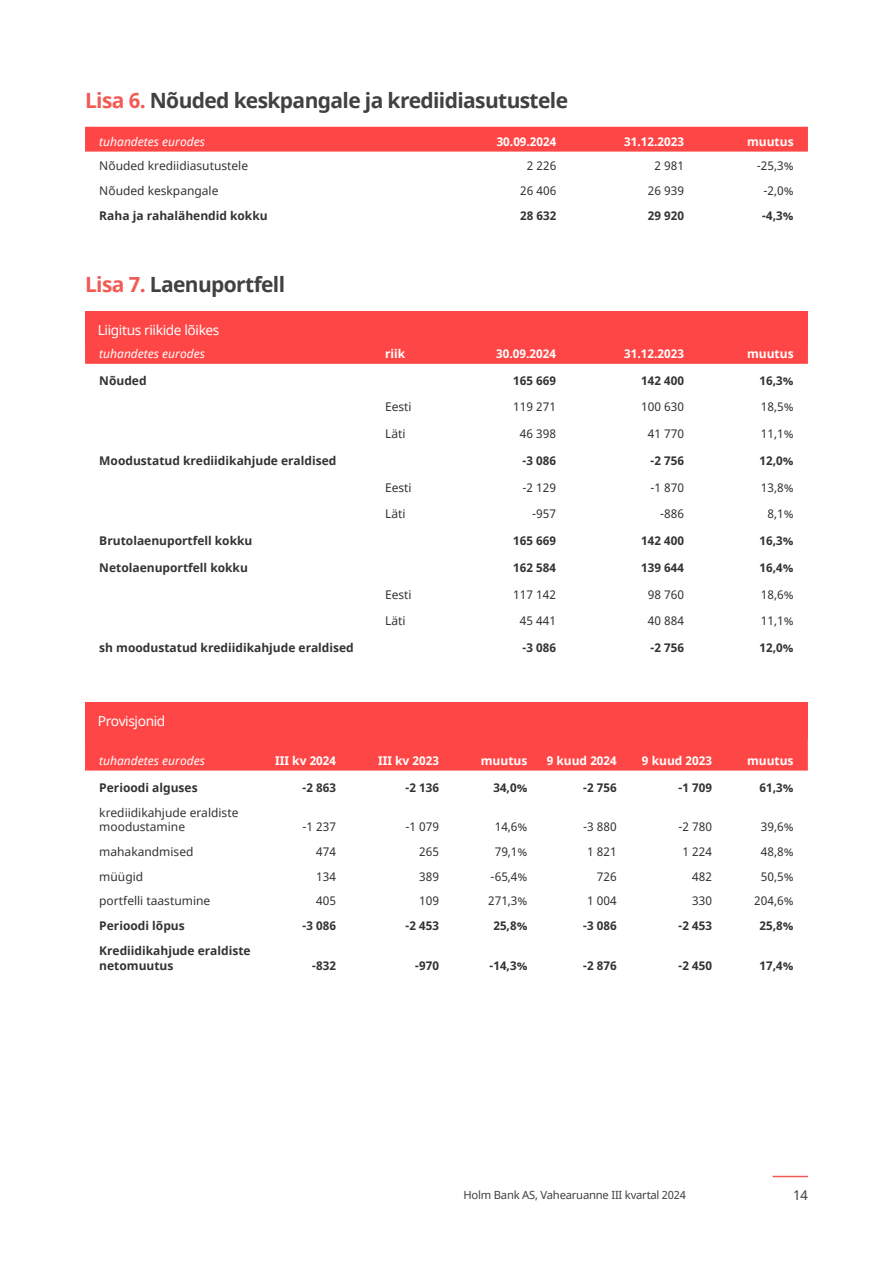
<style>
.page{position:relative;width:893px;height:1263px;background:#fff}
.page>*{position:absolute;margin:0;border:0;box-sizing:border-box;transform-origin:0 0}
.t1{font:700 21px "Noto Sans";letter-spacing:-.03em;color:#414042}
.t2{font:13.8px "Noto Sans";letter-spacing:-.03em;color:#fff}
.t3{font:13.5px "Noto Sans";color:#414042}
.t4{font:700 12px/14.4px "Noto Sans";color:#333}
.t5{font:12px/14.4px "Noto Sans";color:#333}
.t6{font:700 12px "Noto Sans";color:#fff}
.t7{font:italic 12px "Noto Sans";color:#fff}
.t8{font:11.25px "Noto Sans";letter-spacing:-.02em;color:#414042}
.s1{color:#f15b55}
</style>
<div class="page">
<hr style="left:773px;top:1176px;width:35px;height:1px;background:#f15b55">
<div style="left:85px;top:738px;width:723px;height:32px;background:#ff4646"></div>
<div style="left:85px;top:345px;width:723px;height:19px;background:#ff4646"></div>
<div style="left:85px;top:310px;width:723px;height:35px;background:#ff4646"></div>
<div style="left:85px;top:702px;width:723px;height:36px;background:#ff4646"></div>
<div style="left:85px;top:127px;width:723px;height:25px;background:#ff4646"></div>
<p class="t1" style="left:85px;top:85px;width:485px"><span class="s1">Lisa 6.</span> Nõuded keskpangale ja krediidiasutustele</p>
<p class="t7" style="left:99px;top:133px;width:107px">tuhandetes eurodes</p>
<p class="t6" style="left:497px;top:133px;width:61px">30.09.2024</p>
<p class="t6" style="left:624px;top:133px;width:61px">31.12.2023</p>
<p class="t6" style="left:747px;top:133px;width:48px">muutus</p>
<p class="t5" style="left:99px;top:159px;width:150px">Nõuded krediidiasutustele</p>
<p class="t5" style="left:527px;top:159px;width:31px">2 226</p>
<p class="t5" style="left:654px;top:159px;width:31px">2 981</p>
<p class="t5" style="left:757px;top:159px;width:38px">-25,3%</p>
<p class="t5" style="left:99px;top:184px;width:121px">Nõuded keskpangale</p>
<p class="t5" style="left:520px;top:184px;width:38px">26 406</p>
<p class="t5" style="left:648px;top:184px;width:38px">26 939</p>
<p class="t5" style="left:763px;top:184px;width:32px">-2,0%</p>
<p class="t4" style="left:99px;top:209px;width:170px">Raha ja rahalähendid kokku</p>
<p class="t4" style="left:520px;top:209px;width:38px">28 632</p>
<p class="t4" style="left:648px;top:209px;width:38px">29 920</p>
<p class="t4" style="left:762px;top:209px;width:33px">-4,3%</p>
<p class="t1" style="left:85px;top:270px;width:202px"><span class="s1">Lisa 7.</span> Laenuportfell</p>
<p class="t2" style="left:98px;top:320px;width:123px">Liigitus riikide lõikes</p>
<p class="t7" style="left:99px;top:345px;width:107px">tuhandetes eurodes</p>
<p class="t6" style="left:385px;top:345px;width:22px">riik</p>
<p class="t6" style="left:496px;top:345px;width:61px">30.09.2024</p>
<p class="t6" style="left:624px;top:345px;width:61px">31.12.2023</p>
<p class="t6" style="left:747px;top:345px;width:48px">muutus</p>
<p class="t4" style="left:99px;top:373px;width:49px">Nõuded</p>
<p class="t4" style="left:513px;top:373px;width:44px">165 669</p>
<p class="t4" style="left:641px;top:373px;width:44px">142 400</p>
<p class="t4" style="left:760px;top:373px;width:36px">16,3%</p>
<p class="t5" style="left:385px;top:400px;width:28px">Eesti</p>
<p class="t5" style="left:513px;top:400px;width:44px">119 271</p>
<p class="t5" style="left:641px;top:400px;width:44px">100 630</p>
<p class="t5" style="left:761px;top:400px;width:34px">18,5%</p>
<p class="t5" style="left:385px;top:427px;width:22px">Läti</p>
<p class="t5" style="left:520px;top:427px;width:38px">46 398</p>
<p class="t5" style="left:648px;top:427px;width:38px">41 770</p>
<p class="t5" style="left:761px;top:427px;width:34px">11,1%</p>
<p class="t4" style="left:99px;top:454px;width:239px">Moodustatud krediidikahjude eraldised</p>
<p class="t4" style="left:522px;top:454px;width:35px">-3 086</p>
<p class="t4" style="left:650px;top:454px;width:35px">-2 756</p>
<p class="t4" style="left:760px;top:454px;width:36px">12,0%</p>
<p class="t5" style="left:385px;top:480px;width:28px">Eesti</p>
<p class="t5" style="left:522px;top:480px;width:35px">-2 129</p>
<p class="t5" style="left:650px;top:480px;width:35px">-1 870</p>
<p class="t5" style="left:761px;top:480px;width:34px">13,8%</p>
<p class="t5" style="left:385px;top:507px;width:22px">Läti</p>
<p class="t5" style="left:532px;top:507px;width:25px">-957</p>
<p class="t5" style="left:660px;top:507px;width:25px">-886</p>
<p class="t5" style="left:767px;top:507px;width:28px">8,1%</p>
<p class="t4" style="left:99px;top:534px;width:155px">Brutolaenuportfell kokku</p>
<p class="t4" style="left:513px;top:534px;width:44px">165 669</p>
<p class="t4" style="left:641px;top:534px;width:44px">142 400</p>
<p class="t4" style="left:760px;top:534px;width:36px">16,3%</p>
<p class="t4" style="left:99px;top:561px;width:150px">Netolaenuportfell kokku</p>
<p class="t4" style="left:513px;top:561px;width:44px">162 584</p>
<p class="t4" style="left:641px;top:561px;width:44px">139 644</p>
<p class="t4" style="left:760px;top:561px;width:36px">16,4%</p>
<p class="t5" style="left:385px;top:587px;width:28px">Eesti</p>
<p class="t5" style="left:513px;top:587px;width:44px">117 142</p>
<p class="t5" style="left:648px;top:587px;width:38px">98 760</p>
<p class="t5" style="left:761px;top:587px;width:34px">18,6%</p>
<p class="t5" style="left:385px;top:614px;width:22px">Läti</p>
<p class="t5" style="left:520px;top:614px;width:38px">45 441</p>
<p class="t5" style="left:648px;top:614px;width:38px">40 884</p>
<p class="t5" style="left:761px;top:614px;width:34px">11,1%</p>
<p class="t4" style="left:99px;top:641px;width:256px">sh moodustatud krediidikahjude eraldised</p>
<p class="t4" style="left:522px;top:641px;width:35px">-3 086</p>
<p class="t4" style="left:650px;top:641px;width:35px">-2 756</p>
<p class="t4" style="left:760px;top:641px;width:36px">12,0%</p>
<p class="t2" style="left:98px;top:712px;width:69px">Provisjonid</p>
<p class="t7" style="left:99px;top:752px;width:107px">tuhandetes eurodes</p>
<p class="t6" style="left:275px;top:752px;width:62px">III kv 2024</p>
<p class="t6" style="left:378px;top:752px;width:62px">III kv 2023</p>
<p class="t6" style="left:481px;top:752px;width:48px">muutus</p>
<p class="t6" style="left:547px;top:752px;width:72px">9 kuud 2024</p>
<p class="t6" style="left:642px;top:752px;width:72px">9 kuud 2023</p>
<p class="t6" style="left:747px;top:752px;width:48px">muutus</p>
<p class="t4" style="left:99px;top:780px;width:100px">Perioodi alguses</p>
<p class="t4" style="left:302px;top:780px;width:35px">-2 863</p>
<p class="t4" style="left:405px;top:780px;width:35px">-2 136</p>
<p class="t4" style="left:493px;top:780px;width:36px">34,0%</p>
<p class="t4" style="left:583px;top:780px;width:35px">-2 756</p>
<p class="t4" style="left:678px;top:780px;width:35px">-1 709</p>
<p class="t4" style="left:759px;top:780px;width:36px">61,3%</p>
<p class="t5" style="left:99px;top:805px;width:141px">krediidikahjude eraldiste moodustamine</p>
<p class="t5" style="left:302px;top:820px;width:35px">-1 237</p>
<p class="t5" style="left:405px;top:820px;width:35px">-1 079</p>
<p class="t5" style="left:495px;top:820px;width:34px">14,6%</p>
<p class="t5" style="left:583px;top:820px;width:35px">-3 880</p>
<p class="t5" style="left:678px;top:820px;width:35px">-2 780</p>
<p class="t5" style="left:761px;top:820px;width:34px">39,6%</p>
<p class="t5" style="left:99px;top:845px;width:96px">mahakandmised</p>
<p class="t5" style="left:316px;top:845px;width:21px">474</p>
<p class="t5" style="left:419px;top:845px;width:21px">265</p>
<p class="t5" style="left:495px;top:845px;width:34px">79,1%</p>
<p class="t5" style="left:587px;top:845px;width:31px">1 821</p>
<p class="t5" style="left:682px;top:845px;width:31px">1 224</p>
<p class="t5" style="left:761px;top:845px;width:34px">48,8%</p>
<p class="t5" style="left:99px;top:869px;width:45px">müügid</p>
<p class="t5" style="left:316px;top:869px;width:21px">134</p>
<p class="t5" style="left:419px;top:869px;width:21px">389</p>
<p class="t5" style="left:491px;top:869px;width:38px">-65,4%</p>
<p class="t5" style="left:597px;top:869px;width:21px">726</p>
<p class="t5" style="left:692px;top:869px;width:21px">482</p>
<p class="t5" style="left:761px;top:869px;width:34px">50,5%</p>
<p class="t5" style="left:99px;top:894px;width:113px">portfelli taastumine</p>
<p class="t5" style="left:316px;top:894px;width:21px">405</p>
<p class="t5" style="left:419px;top:894px;width:21px">109</p>
<p class="t5" style="left:488px;top:894px;width:41px">271,3%</p>
<p class="t5" style="left:587px;top:894px;width:31px">1 004</p>
<p class="t5" style="left:692px;top:894px;width:21px">330</p>
<p class="t5" style="left:754px;top:894px;width:41px">204,6%</p>
<p class="t4" style="left:99px;top:919px;width:87px">Perioodi lõpus</p>
<p class="t4" style="left:302px;top:919px;width:35px">-3 086</p>
<p class="t4" style="left:405px;top:919px;width:35px">-2 453</p>
<p class="t4" style="left:493px;top:919px;width:36px">25,8%</p>
<p class="t4" style="left:583px;top:919px;width:35px">-3 086</p>
<p class="t4" style="left:678px;top:919px;width:35px">-2 453</p>
<p class="t4" style="left:759px;top:919px;width:36px">25,8%</p>
<p class="t4" style="left:99px;top:944px;width:153px">Krediidikahjude eraldiste netomuutus</p>
<p class="t4" style="left:312px;top:958px;width:26px">-832</p>
<p class="t4" style="left:415px;top:958px;width:26px">-970</p>
<p class="t4" style="left:489px;top:958px;width:40px">-14,3%</p>
<p class="t4" style="left:583px;top:958px;width:35px">-2 876</p>
<p class="t4" style="left:678px;top:958px;width:35px">-2 450</p>
<p class="t4" style="left:759px;top:958px;width:36px">17,4%</p>
<p class="t8" style="left:463px;top:1187px;width:224px">Holm Bank AS, Vahearuanne III kvartal 2024</p>
<p class="t3" style="left:793px;top:1185px;width:16px">14</p>
</div>
